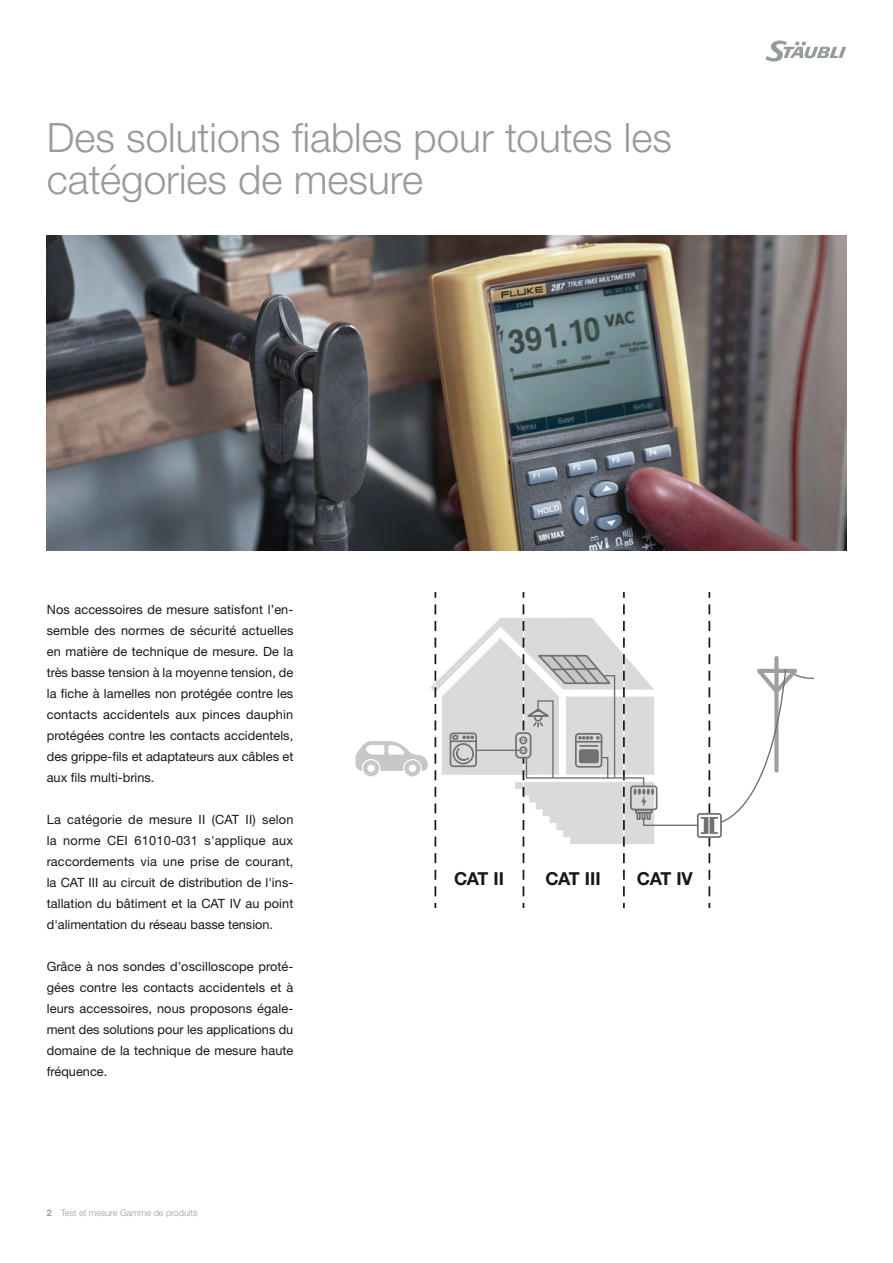
<style>
.page{position:relative;width:893px;height:1263px;background:#fff}
.page>*{position:absolute;margin:0;border:0;box-sizing:border-box;transform-origin:0 0}
.Headline_Inside_DE{font:300 40.5px/42px "Helvetica Neue LTW1 G";color:#969b9f}
.t1{font:700 17.85px "Helvetica Neue LTW1 G";letter-spacing:-.02em;color:#1a171c}
.RunningText_Inside_FR{font:12.75px/21px "Helvetica Neue LTW1 G";color:#1a171c;text-align:justify}
.t2{font:300 9px "Helvetica Neue LTW1 G";color:#969b9f}
.s1{font-weight:700}
</style>
<div class="page">
<svg style="left:765px;top:40px;width:81px;height:22px"></svg>
<img style="left:47px;top:236px;width:799px;height:315px">
<svg style="left:355px;top:605px;width:459px;height:303px"></svg>
<div style="left:519px;top:746px;width:8px;height:8px;border:2px solid #707172;border-radius:50%"></div>
<hr style="left:476px;top:750px;width:43px;height:1px;background:#707172">
<p class="Headline_Inside_DE" style="left:47px;top:116px;width:627px">Des solutions fiables pour toutes les catégories de mesure</p>
<p class="RunningText_Inside_FR" style="left:47px;top:599px;width:248px">Nos accessoires de mesure satisfont l’en&shy;semble des normes de sécurité actuelles en matière de technique de mesure. De la très basse tension à la moyenne tension, de la fiche à lamelles non protégée contre les contacts accidentels aux pinces dauphin protégées contre les contacts accidentels, des grippe-fils et adaptateurs aux câbles et aux fils multi-brins.</p>
<p class="RunningText_Inside_FR" style="left:47px;top:809px;width:248px">La catégorie de mesure II (CAT II) selon la norme CEI 61010-031 s'applique aux raccordements via une prise de courant, la CAT III au circuit de distribution de l'ins&shy;tallation du bâtiment et la CAT IV au point d'alimentation du réseau basse tension.</p>
<p class="RunningText_Inside_FR" style="left:47px;top:956px;width:248px">Grâce à nos sondes d’oscilloscope proté&shy;gées contre les contacts accidentels et à leurs accessoires, nous proposons égale&shy;ment des solutions pour les applications du domaine de la technique de mesure haute fréquence.</p>
<p class="t2" style="left:47px;top:1207px;width:152px"><span class="s1">2</span> Test et mesure Gamme de produits</p>
<p class="t1" style="left:454px;top:868px;width:52px">CAT II</p>
<p class="t1" style="left:545px;top:868px;width:57px">CAT III</p>
<p class="t1" style="left:637px;top:868px;width:58px">CAT IV</p>
</div>
